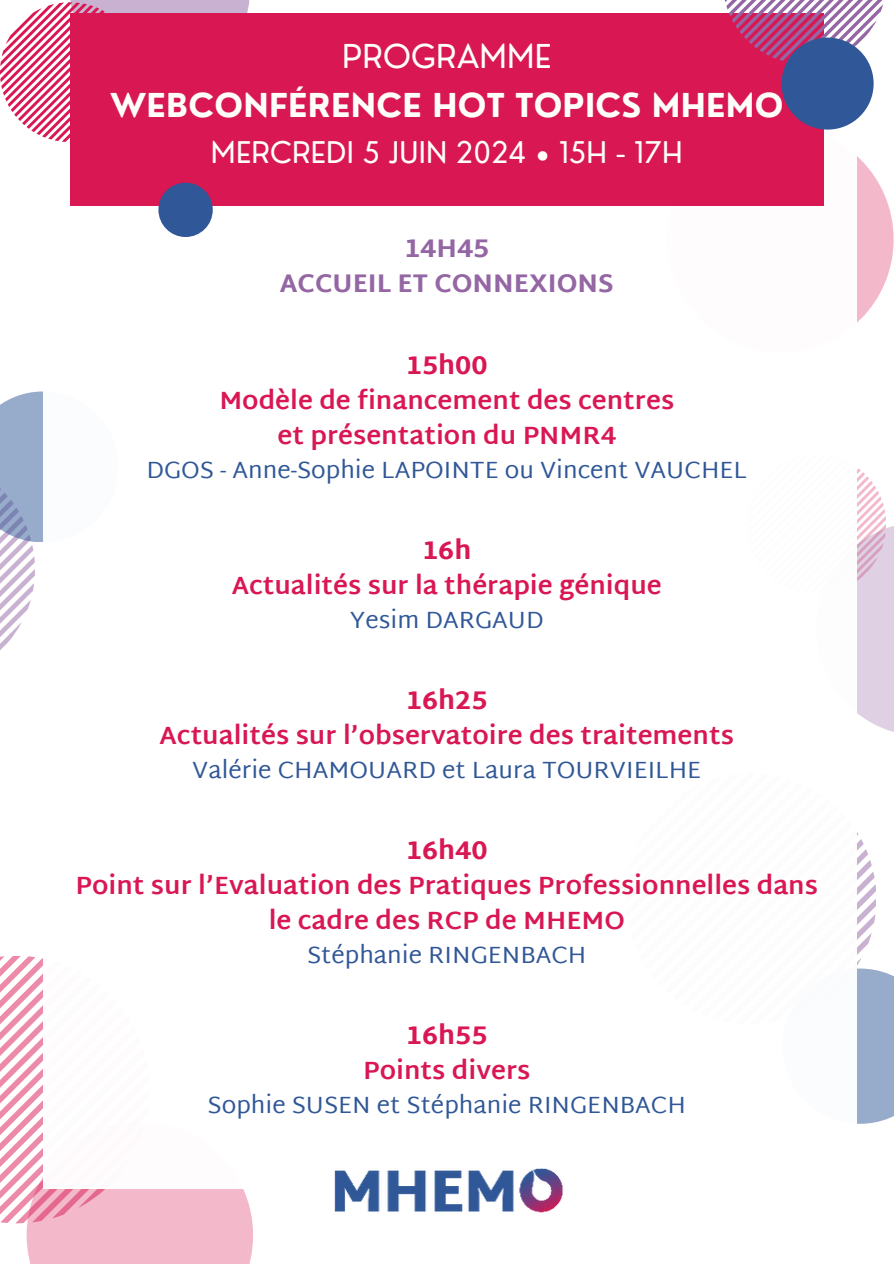
<style>
.page{position:relative;width:894px;height:1264px;background:#fff}
.page>*{position:absolute;margin:0;border:0;box-sizing:border-box;transform-origin:0 0}
.t1{font:700 32.1px/49.5px "Nourd";letter-spacing:.01em;color:#fffefb;text-align:center}
.t2{font:29.1px "Nourd";letter-spacing:.01em;color:#fffefb}
.t3{font:700 25.5px/34.8px "Martel Sans";color:#d81753;text-align:center}
.t4{font:800 25.5px/34.8px "Martel Sans";color:#9466a3;text-align:center}
.t5{font:800 25.5px "Martel Sans";color:#d81753}
.t6{font:24px "Martel Sans";color:#305797}
.s1{font-weight:400}
</style>
<div class="page">
<div style="left:667px;top:126px;width:226px;height:226px;background:#f3b9cb;border-radius:50%"></div>
<div style="left:27px;top:1121px;width:226px;height:142px;background:#f3b9cb"></div>
<svg style="left:0;top:956px;width:150px;height:267px"></svg>
<svg style="left:0;top:542px;width:35px;height:108px"></svg>
<svg style="left:0;top:391px;width:43px;height:151px;background:#9aaccb"></svg>
<svg style="left:857px;top:468px;width:28px;height:53px"></svg>
<svg style="left:857px;top:521px;width:36px;height:211px;background:#e1d0e2"></svg>
<svg style="left:857px;top:832px;width:19px;height:134px"></svg>
<div style="left:857px;top:968px;width:36px;height:155px;background:#97abcb"></div>
<div style="left:43px;top:0;width:813px;height:1188px;background:#fff"></div>
<div style="left:70px;top:0;width:180px;height:80px;background:#c9b2d1"></div>
<div style="left:70px;top:13px;width:753px;height:193px;background:#d81753"></div>
<div style="left:158px;top:183px;width:55px;height:54px;background:#305797;border-radius:50%"></div>
<svg style="left:0;top:2px;width:105px;height:140px"></svg>
<svg style="left:724px;top:0;width:159px;height:64px"></svg>
<div style="left:781px;top:38px;width:92px;height:92px;background:#305797;border-radius:50%"></div>
<img style="left:334px;top:1168px;width:229px;height:45px">
<h1 class="t1" style="left:110px;top:31px;width:674px"><span class="s1">PROGRAMME<br></span>WEBCONFÉRENCE HOT TOPICS MHEMO</h1>
<h1 class="t2" style="left:211px;top:134px;width:473px">MERCREDI 5 JUIN 2024 • 15H - 17H</h1>
<h2 class="t4" style="left:280px;top:231px;width:335px">14H45<br>ACCUEIL ET CONNEXIONS</h2>
<p class="t5" style="left:406px;top:350px;width:83px">15h00</p>
<p class="t3" style="left:219px;top:383px;width:456px">Modèle de financement des centres</p>
<p class="t3" style="left:277px;top:418px;width:340px">et présentation du PNMR4</p>
<p class="t6" style="left:146px;top:455px;width:602px">DGOS - Anne-Sophie LAPOINTE ou Vincent VAUCHEL</p>
<p class="t5" style="left:422px;top:535px;width:51px">16h</p>
<p class="t3" style="left:232px;top:568px;width:431px">Actualités sur la thérapie génique</p>
<p class="t6" style="left:350px;top:605px;width:195px">Yesim DARGAUD</p>
<p class="t5" style="left:406px;top:685px;width:83px">16h25</p>
<p class="t3" style="left:160px;top:718px;width:575px">Actualités sur l’observatoire des traitements</p>
<p class="t6" style="left:192px;top:755px;width:510px">Valérie CHAMOUARD et Laura TOURVIEILHE</p>
<p class="t5" style="left:406px;top:835px;width:83px">16h40</p>
<p class="t3" style="left:75px;top:868px;width:743px">Point sur l’Evaluation des Pratiques Professionnelles dans le cadre des RCP de MHEMO</p>
<p class="t6" style="left:307px;top:940px;width:281px">Stéphanie RINGENBACH</p>
<p class="t5" style="left:406px;top:1020px;width:83px">16h55</p>
<p class="t3" style="left:363px;top:1052px;width:169px">Points divers</p>
<p class="t6" style="left:207px;top:1090px;width:480px">Sophie SUSEN et Stéphanie RINGENBACH</p>
</div>
